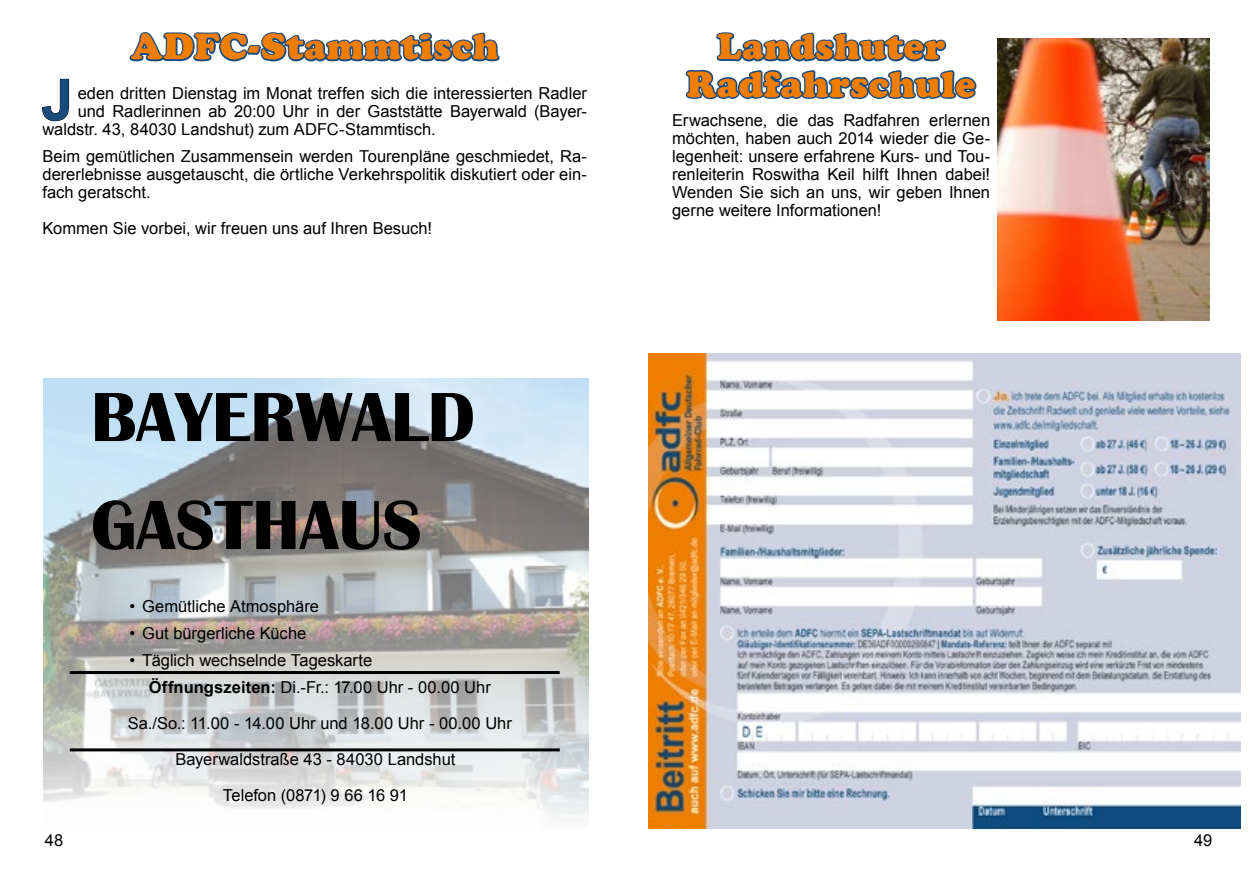
<style>
.page{position:relative;width:1259px;height:893px;background:#fff}
.page>*{position:absolute;margin:0;border:0;box-sizing:border-box;transform-origin:0 0}
.Teaserabsatz2{font:700 72px "Britannic";color:#000}
.Teaserabsatz1{font:700 56.85px "Arial";color:#1a4b7e}
.Überschrift_OrangeBl{font:36px/37.5px "Cooper Black Std";letter-spacing:.015em;color:#ef7d00;text-align:center}
.Teaserabsatz2-2{font:16.5px/18px "Arial";color:#000;text-align:justify}
.Teaserabsatz1-2{font:16.5px "Arial";color:#000}
.s1{font-weight:700}
</style>
<div class="page">
<svg style="left:1136px;top:774px;width:105px;height:55px"></svg>
<svg style="left:129px;top:32px;width:371px;height:30px"></svg>
<svg style="left:42px;top:79px;width:27px;height:42px"></svg>
<img style="left:44px;top:378px;width:544px;height:438px">
<hr style="left:70px;top:671px;width:490px;height:3px;background:#000">
<hr style="left:70px;top:748px;width:490px;height:3px;background:#000">
<svg style="left:685px;top:32px;width:292px;height:68px"></svg>
<img style="left:997px;top:38px;width:212px;height:283px">
<img style="left:648px;top:354px;width:592px;height:474px">
<p class="Überschrift_OrangeBl" style="left:131px;top:28px;width:369px">ADFC-Stammtisch</p>
<p class="Teaserabsatz1" style="left:42px;top:62px;width:33px">J</p>
<p class="Teaserabsatz1-2" style="left:78px;top:82px;width:511px">eden dritten Dienstag im Monat treffen sich die interessierten Radler</p>
<p class="Teaserabsatz1-2" style="left:78px;top:100px;width:511px">und Radlerinnen ab 20:00 Uhr in der Gaststätte Bayerwald (Bayer-</p>
<p class="Teaserabsatz1-2" style="left:43px;top:118px;width:395px">waldstr. 43, 84030 Landshut) zum ADFC-Stammtisch.</p>
<p class="Teaserabsatz2-2" style="left:43px;top:147px;width:546px">Beim gemütlichen Zusammensein werden Tourenpläne geschmiedet, Ra&shy;dererlebnisse ausgetauscht, die örtliche Verkehrspolitik diskutiert oder ein&shy;fach geratscht.</p>
<p class="Teaserabsatz2-2" style="left:43px;top:219px;width:391px">Kommen Sie vorbei, wir freuen uns auf Ihren Besuch!</p>
<p class="Teaserabsatz2" style="left:91px;top:376px;width:385px">BAYERWALD</p>
<p class="Teaserabsatz2" style="left:91px;top:484px;width:332px">GASTHAUS</p>
<p class="Teaserabsatz2-2" style="left:129px;top:597px;width:191px">• Gemütliche Atmosphäre</p>
<p class="Teaserabsatz2-2" style="left:129px;top:624px;width:178px">• Gut bürgerliche Küche</p>
<p class="Teaserabsatz2-2" style="left:129px;top:651px;width:244px">• Täglich wechselnde Tageskarte</p>
<p class="Teaserabsatz2-2" style="left:149px;top:678px;width:343px"><span class="s1">Öffnungszeiten:</span> Di.-Fr.: 17.00 Uhr - 00.00 Uhr</p>
<p class="Teaserabsatz2-2" style="left:128px;top:714px;width:386px">Sa./So.: 11.00 - 14.00 Uhr und 18.00 Uhr - 00.00 Uhr</p>
<p class="Teaserabsatz2-2" style="left:175px;top:750px;width:281px">Bayerwaldstraße 43 - 84030 Landshut</p>
<p class="Teaserabsatz2-2" style="left:223px;top:786px;width:187px">Telefon (0871) 9 66 16 91</p>
<p class="Überschrift_OrangeBl" style="left:687px;top:28px;width:290px">Landshuter<br>Radfahrschule</p>
<p class="Teaserabsatz2-2" style="left:672px;top:111px;width:320px">Erwachsene, die das Radfahren erlernen möchten, haben auch 2014 wieder die Ge&shy;legenheit: unsere erfahrene Kurs- und Tou&shy;renleiterin Roswitha Keil hilft Ihnen dabei!<br>Wenden Sie sich an uns, wir geben Ihnen gerne weitere Informationen!</p>
<p class="Teaserabsatz2-2" style="left:45px;top:831px;width:20px">48</p>
<p class="Teaserabsatz2-2" style="left:1194px;top:831px;width:20px">49</p>
</div>
